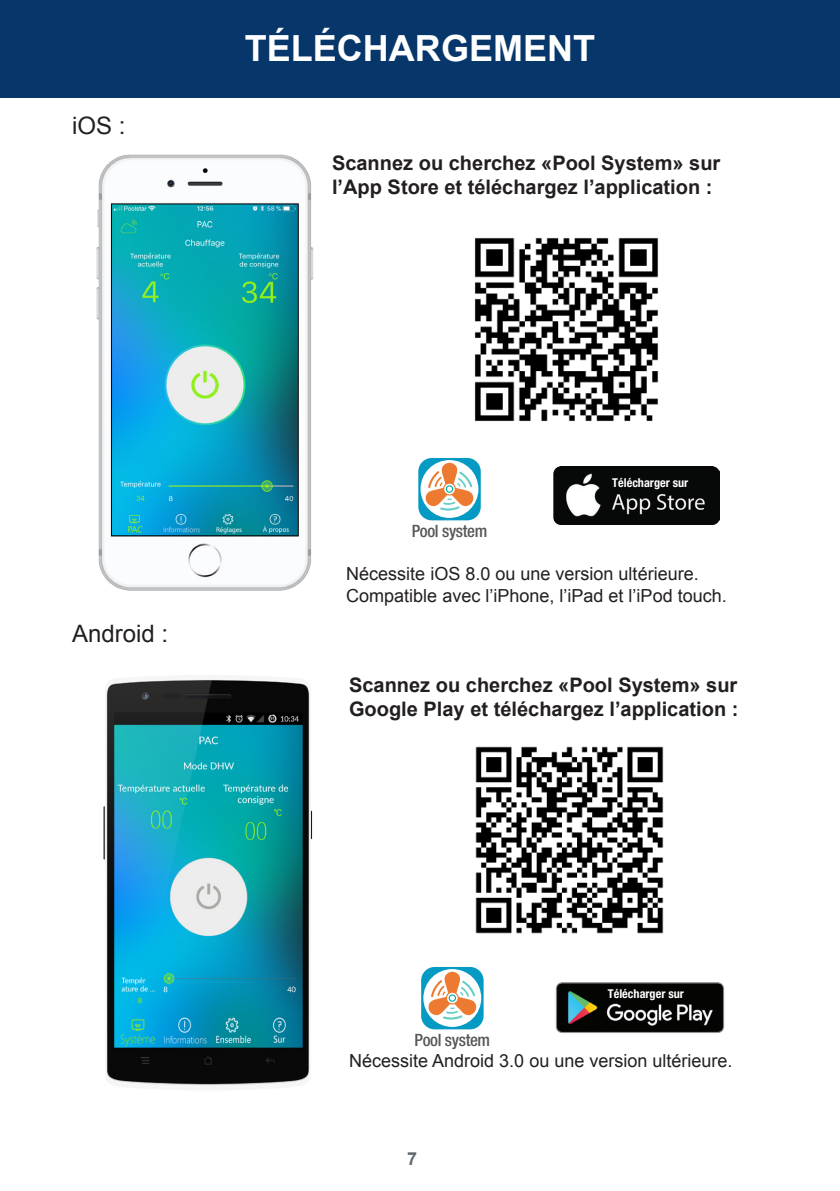
<style>
.page{position:relative;width:840px;height:1191px;background:#fff}
.page>*{position:absolute;margin:0;border:0;box-sizing:border-box;transform-origin:0 0}
.t1{font:700 36px "Arial";color:#fff}
.t2{font:24px "Arial";color:#231f20}
.t3{font:700 20px/24px "Arial";color:#231f20}
.t4{font:18px/21.6px "Arial";color:#231f20}
.t5{font:700 18px "Arial";color:#62676c}
.t6{font:500 condensed 17px "Helvetica Neue";letter-spacing:-.02em;color:#57585a}
.Texte{font:700 condensed 12.2px "Helvetica Neue";color:#fff}
</style>
<div class="page">
<div style="left:1px;top:0;width:838px;height:97px;background:#07366a"></div>
<hr style="left:0;top:0;width:1px;height:97px;background:#07366a">
<img style="left:96px;top:154px;width:218px;height:437px">
<img style="left:103px;top:676px;width:210px;height:411px">
<img style="left:474px;top:238px;width:184px;height:184px">
<img style="left:475px;top:746px;width:189px;height:188px">
<div style="left:418px;top:458px;width:62px;height:62px;background:#059ac4;border-radius:13px"></div>
<div style="left:420px;top:460px;width:58px;height:58px;background:#fff;border-radius:50%"></div>
<svg style="left:424px;top:463px;width:50px;height:47px"></svg>
<img style="left:555px;top:982px;width:170px;height:51px">
<div style="left:421px;top:967px;width:62px;height:62px;background:#059ac4;border-radius:13px"></div>
<div style="left:423px;top:969px;width:58px;height:58px;background:#fff;border-radius:50%"></div>
<svg style="left:427px;top:971px;width:49px;height:48px"></svg>
<img style="left:553px;top:466px;width:165px;height:59px">
<p class="t2" style="left:72px;top:110px;width:55px">iOS :</p>
<p class="t1" style="left:245px;top:25px;width:351px">TÉLÉCHARGEMENT</p>
<p class="t3" style="left:332px;top:152px;width:389px">Scannez ou cherchez «Pool System» sur l’App Store et téléchargez l’application :</p>
<p class="t2" style="left:72px;top:618px;width:98px">Android :</p>
<p class="t6" style="left:411px;top:521px;width:77px">Pool system</p>
<p class="Texte" style="left:612px;top:475px;width:78px">Télécharger sur</p>
<p class="t4" style="left:346px;top:563px;width:382px">Nécessite iOS 8.0 ou une version ultérieure.<br>Compatible avec l’iPhone, l’iPad et l’iPod touch.</p>
<p class="t3" style="left:349px;top:673px;width:391px">Scannez ou cherchez «Pool System» sur<br>Google Play et téléchargez l’application :</p>
<p class="t6" style="left:414px;top:1029px;width:77px">Pool system</p>
<p class="Texte" style="left:607px;top:986px;width:78px">Télécharger sur</p>
<p class="t4" style="left:349px;top:1050px;width:385px">Nécessite Android 3.0 ou une version ultérieure.</p>
<p class="t5" style="left:407px;top:1146px;width:12px">7</p>
</div>
